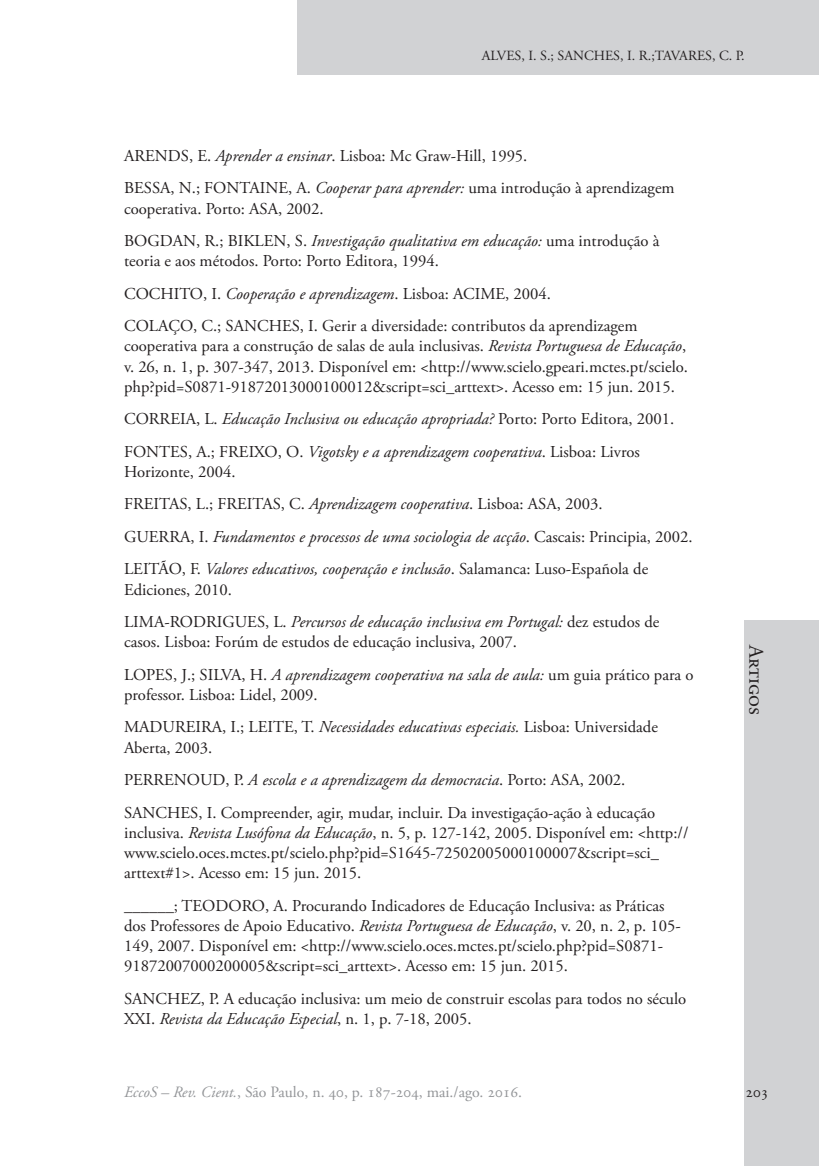
<style>
.page{position:relative;width:819px;height:1166px;background:#fff}
.page>*{position:absolute;margin:0;border:0;box-sizing:border-box;transform-origin:0 0}
.t1{font:21px "Adobe Garamond Pro";color:#231f20}
.t2{font:16.62px/32.6px "Adobe Garamond Pro";color:#231f20}
.t3{font:italic 16.62px/32.6px "Adobe Garamond Pro";color:#231f20}
.t4{font:15.75px "Adobe Garamond Pro";color:#939598}
.t5{font:15.75px "Adobe Garamond Pro";color:#231f20}
.t6{font:14px "Adobe Garamond Pro";color:#231f20}
.s1{font-style:italic}
.s2{font-style:normal}
</style>
<div class="page">
<div style="left:298px;top:0;width:521px;height:74px;background:#d1d2d4"></div>
<div style="left:744px;top:620px;width:75px;height:546px;background:#d1d2d4"></div>
<p class="t6" style="left:481px;top:47px;width:264px">ALVES, I. S.; SANCHES, I. R.;TAVARES, C. P.</p>
<p class="t2" style="left:124px;top:140px;width:552px">ARENDS, E. <span class="s1">Aprender a ensinar</span>. Lisboa: Mc Graw-Hill, 1995.<br>BESSA, N.; FONTAINE, A. <span class="s1">Cooperar para aprender:</span> uma introdução à aprendizagem</p>
<p class="t2" style="left:124px;top:193px;width:537px">cooperativa. Porto: ASA, 2002.<br>BOGDAN, R.; BIKLEN, S. <span class="s1">Investigação qualitativa em educação:</span> uma introdução à</p>
<p class="t2" style="left:124px;top:245px;width:515px">teoria e aos métodos. Porto: Porto Editora, 1994.<br>COCHITO, I. <span class="s1">Cooperação e aprendizagem</span>. Lisboa: ACIME, 2004.<br>COLAÇO, C.; SANCHES, I. Gerir a diversidade: contributos da aprendizagem</p>
<p class="t2" style="left:124px;top:337px;width:565px;line-height:20.1px;text-align:justify">cooperativa para a construção de salas de aula inclusivas. <span class="s1">Revista Portuguesa de Educação</span>, v. 26, n. 1, p. 307-347, 2013. Disponível em: &lt;http://www.scielo.gpeari.mctes.pt/scielo. php?pid=S0871-91872013000100012&amp;script=sci_arttext&gt;. Acesso em: 15 jun. 2015.</p>
<p class="t3" style="left:124px;top:403px;width:551px"><span class="s2">CORREIA, L.</span> Educação Inclusiva ou educação apropriada? <span class="s2">Porto: Porto Editora, 2001.<br>FONTES, A.; FREIXO, O.</span> Vigotsky e a aprendizagem cooperativa<span class="s2">. Lisboa: Livros</span></p>
<p class="t2" style="left:124px;top:456px;width:570px">Horizonte, 2004.<br>FREITAS, L.; FREITAS, C. <span class="s1">Aprendizagem cooperativa</span>. Lisboa: ASA, 2003.<br>GUERRA, I. <span class="s1">Fundamentos e processos de uma sociologia de acção</span>. Cascais: Principia, 2002.<br>LEITÃO, F. <span class="s1">Valores educativos, cooperação e inclusão</span>. Salamanca: Luso-Española de</p>
<p class="t2" style="left:124px;top:574px;width:536px">Ediciones, 2010.<br>LIMA-RODRIGUES, L. <span class="s1">Percursos de educação inclusiva em Portugal:</span> dez estudos de</p>
<p class="t2" style="left:124px;top:626px;width:571px">casos. Lisboa: Forúm de estudos de educação inclusiva, 2007.<br>LOPES, J.; SILVA, H. <span class="s1">A aprendizagem cooperativa na sala de aula:</span> um guia prático para o</p>
<p class="t2" style="left:124px;top:679px;width:535px">professor. Lisboa: Lidel, 2009.<br>MADUREIRA, I.; LEITE, T. <span class="s1">Necessidades educativas especiais.</span> Lisboa: Universidade</p>
<p class="t2" style="left:124px;top:731px;width:532px">Aberta, 2003.<br>PERRENOUD, P. <span class="s1">A escola e a aprendizagem da democracia</span>. Porto: ASA, 2002.<br>SANCHES, I. Compreender, agir, mudar, incluir. Da investigação-ação à educação</p>
<p class="t2" style="left:124px;top:823px;width:566px;line-height:20.1px">inclusiva. <span class="s1">Revista Lusófona da Educação</span>, n. 5, p. 127-142, 2005. Disponível em: &lt;http:// www.scielo.oces.mctes.pt/scielo.php?pid=S1645-72502005000100007&amp;script=sci_ arttext#1&gt;. Acesso em: 15 jun. 2015.</p>
<p class="t2" style="left:124px;top:896px;width:558px;line-height:20.1px">______; TEODORO, A. Procurando Indicadores de Educação Inclusiva: as Práticas dos Professores de Apoio Educativo. <span class="s1">Revista Portuguesa de Educação</span>, v. 20, n. 2, p. 105- 149, 2007. Disponível em: &lt;http://www.scielo.oces.mctes.pt/scielo.php?pid=S0871- 91872007000200005&amp;script=sci_arttext&gt;. Acesso em: 15 jun. 2015.</p>
<p class="t2" style="left:124px;top:989px;width:563px;line-height:20.1px">SANCHEZ, P. A educação inclusiva: um meio de construir escolas para todos no século<br>XXI. <span class="s1">Revista da Educação Especial</span>, n. 1, p. 7-18, 2005.</p>
<p class="t1" style="left:768px;top:645px;width:71px;rotate:90deg">Artigos</p>
<p class="t1" style="left:768px;top:645px;width:101px;rotate:90deg">Expediente</p>
<p class="t4" style="left:124px;top:1083px;width:399px"><span class="s1">EccoS – Rev. Cient.</span>, São Paulo, n. 40, p. 187-204, mai./ago. 2016.</p>
<p class="t5" style="left:745px;top:1083px;width:25px">203</p>
</div>
